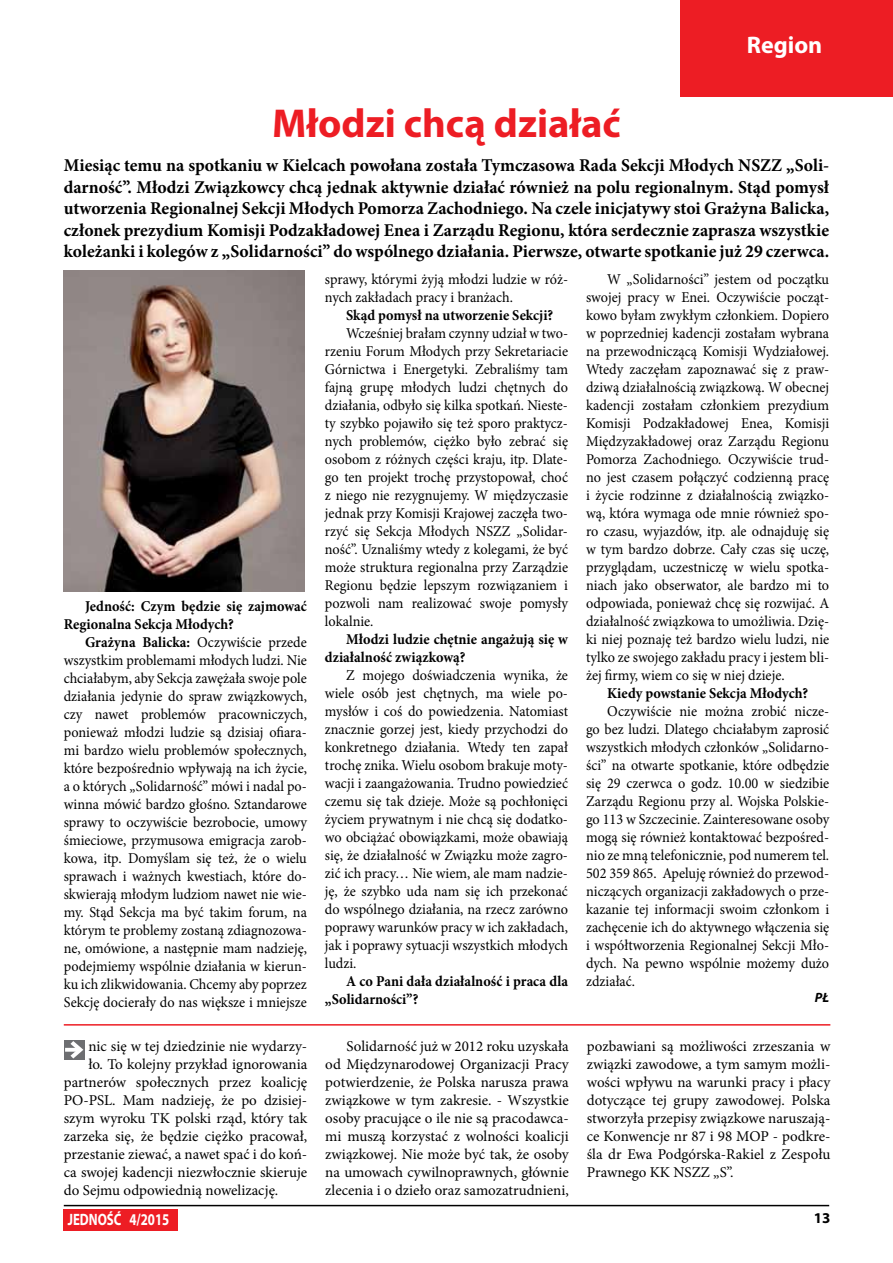
<style>
.page{position:relative;width:893px;height:1263px;background:#fff}
.page>*{position:absolute;margin:0;border:0;box-sizing:border-box;transform-origin:0 0}
.t1{font:700 40.5px "Myriad Pro";color:#ed1d24}
.t2{font:700 24px "Myriad Pro";color:#fff}
.t3{font:700 18px/21.6px "Minion Pro";color:#000;text-align:justify}
.t4{font:700 16.5px "Myriad Pro";color:#fff;scale:.78 1}
.t5{font:15px/18px "Minion Pro";color:#000;text-align:justify;scale:.95 1}
.t6{font:15px/18px "Minion Pro";color:#000;text-align:justify}
.t7{font:700 15px/18px "Minion Pro";color:#000;scale:.95 1}
.t8{font:700 15px "Myriad Pro";color:#000}
.t9{font:italic 700 13.5px "Myriad Pro";color:#000}
.s1{font-weight:700}
</style>
<div class="page">
<div style="left:680px;top:0;width:213px;height:96px;background:#ed1d24"></div>
<div style="left:64px;top:1209px;width:114px;height:21px;background:#ed1d24"></div>
<hr style="left:64px;top:1205px;width:765px;height:1px;background:#000">
<img style="left:64px;top:270px;width:241px;height:322px">
<hr style="left:64px;top:1024px;width:766px;height:1px;background:#ed1d24">
<svg style="left:64px;top:1040px;width:20px;height:19px"></svg>
<svg style="left:66px;top:1040px;width:19px;height:20px"></svg>
<h2 class="t2" style="left:747px;top:29px;width:77px">Region</h2>
<h1 class="t1" style="left:272px;top:97px;width:350px">Młodzi chcą działać</h1>
<p class="t3" style="left:64px;top:154px;width:767px">Miesiąc temu na spotkaniu w Kielcach powołana została Tymczasowa Rada Sekcji Młodych NSZZ „Soli&shy;darność”. Młodzi Związkowcy chcą jednak aktywnie działać również na polu regionalnym. Stąd pomysł utworzenia Regionalnej Sekcji Młodych Pomorza Zachodniego. Na czele inicjatywy stoi Grażyna Balicka, członek prezydium Komisji Podzakładowej Enea i Zarządu Regionu, która serdecznie zaprasza wszystkie koleżanki i kolegów z „Solidarności” do wspólnego działania. Pierwsze, otwarte spotkanie już 29 czerwca.</p>
<p class="t7" style="left:64px;top:597px;width:257px;text-indent:21px">Jedność: Czym będzie się zajmować<br>Regionalna Sekcja Młodych?</p>
<p class="t5" style="left:64px;top:633px;width:257px;text-indent:21px"><span class="s1">Grażyna Balicka:</span> Oczywiście przede wszystkim problemami młodych ludzi. Nie chciałabym, aby Sekcja zawężała swoje pole działania jedynie do spraw związkowych, czy nawet problemów pracowniczych, ponieważ młodzi ludzie są dzisiaj ofiara&shy;mi bardzo wielu problemów społecznych, które bezpośrednio wpływają na ich życie, a o których „Solidarność” mówi i nadal po&shy;winna mówić bardzo głośno. Sztandarowe sprawy to oczywiście bezrobocie, umowy śmieciowe, przymusowa emigracja zarob&shy;kowa, itp. Domyślam się też, że o wielu sprawach i ważnych kwestiach, które do&shy;skwierają młodym ludziom nawet nie wie&shy;my. Stąd Sekcja ma być takim forum, na którym te problemy zostaną zdiagnozowa&shy;ne, omówione, a następnie mam nadzieję, podejmiemy wspólnie działania w kierun&shy;ku ich zlikwidowania. Chcemy aby poprzez Sekcję docierały do nas większe i mniejsze</p>
<p class="t6" style="left:88px;top:1037px;width:220px">nic się w tej dziedzinie nie wydarzy-</p>
<p class="t6" style="left:88px;top:1055px;width:220px">ło. To kolejny przykład ignorowania</p>
<p class="t6" style="left:64px;top:1073px;width:245px">partnerów społecznych przez koalicję</p>
<p class="t6" style="left:64px;top:1091px;width:245px">PO-PSL. Mam nadzieję, że po dzisiej-</p>
<p class="t6" style="left:64px;top:1109px;width:245px">szym wyroku TK polski rząd, który tak</p>
<p class="t6" style="left:64px;top:1127px;width:245px">zarzeka się, że będzie ciężko pracował,</p>
<p class="t6" style="left:64px;top:1145px;width:245px">przestanie ziewać, a nawet spać i do koń-</p>
<p class="t6" style="left:64px;top:1163px;width:245px">ca swojej kadencji niezwłocznie skieruje</p>
<p class="t6" style="left:64px;top:1181px;width:216px">do Sejmu odpowiednią nowelizację.</p>
<p class="t5" style="left:325px;top:270px;width:257px">sprawy, którymi żyją młodzi ludzie w róż&shy;nych zakładach pracy i branżach.</p>
<p class="t7" style="left:346px;top:306px;width:219px">Skąd pomysł na utworzenie Sekcji?</p>
<p class="t5" style="left:325px;top:324px;width:257px;text-indent:21px">Wcześniej brałam czynny udział w two&shy;rzeniu Forum Młodych przy Sekretariacie Górnictwa i Energetyki. Zebraliśmy tam fajną grupę młodych ludzi chętnych do działania, odbyło się kilka spotkań. Nieste&shy;ty szybko pojawiło się też sporo praktycz&shy;nych problemów, ciężko było zebrać się osobom z różnych części kraju, itp. Dlate&shy;go ten projekt trochę przystopował, choć z niego nie rezygnujemy. W międzyczasie jednak przy Komisji Krajowej zaczęła two&shy;rzyć się Sekcja Młodych NSZZ „Solidar&shy;ność”. Uznaliśmy wtedy z kolegami, że być może struktura regionalna przy Zarządzie Regionu będzie lepszym rozwiązaniem i pozwoli nam realizować swoje pomysły lokalnie.</p>
<p class="t7" style="left:325px;top:630px;width:257px;text-indent:21px">Młodzi ludzie chętnie angażują się w działalność związkową?</p>
<p class="t5" style="left:325px;top:666px;width:257px;text-indent:21px">Z mojego doświadczenia wynika, że wiele osób jest chętnych, ma wiele po&shy;mysłów i coś do powiedzenia. Natomiast znacznie gorzej jest, kiedy przychodzi do konkretnego działania. Wtedy ten zapał trochę znika. Wielu osobom brakuje moty&shy;wacji i zaangażowania. Trudno powiedzieć czemu się tak dzieje. Może są pochłonięci życiem prywatnym i nie chcą się dodatko&shy;wo obciążać obowiązkami, może obawiają się, że działalność w Związku może zagro&shy;zić ich pracy… Nie wiem, ale mam nadzie&shy;ję, że szybko uda nam się ich przekonać do wspólnego działania, na rzecz zarówno poprawy warunków pracy w ich zakładach, jak i poprawy sytuacji wszystkich młodych ludzi.</p>
<p class="t7" style="left:325px;top:972px;width:257px;text-indent:21px">A co Pani dała działalność i praca dla „Solidarności”?</p>
<p class="t5" style="left:586px;top:270px;width:257px;text-indent:21px">W „Solidarności” jestem od początku swojej pracy w Enei. Oczywiście począt&shy;kowo byłam zwykłym członkiem. Dopiero w poprzedniej kadencji zostałam wybrana na przewodniczącą Komisji Wydziałowej.<br>Wtedy zaczęłam zapoznawać się z praw&shy;dziwą działalnością związkową. W obecnej kadencji zostałam członkiem prezydium Komisji Podzakładowej Enea, Komisji Międzyzakładowej oraz Zarządu Regionu Pomorza Zachodniego. Oczywiście trud&shy;no jest czasem połączyć codzienną pracę i życie rodzinne z działalnością związko&shy;wą, która wymaga ode mnie również spo&shy;ro czasu, wyjazdów, itp. ale odnajduję się w tym bardzo dobrze. Cały czas się uczę, przyglądam, uczestniczę w wielu spotka&shy;niach jako obserwator, ale bardzo mi to odpowiada, ponieważ chcę się rozwijać. A działalność związkowa to umożliwia. Dzię&shy;ki niej poznaję też bardzo wielu ludzi, nie tylko ze swojego zakładu pracy i jestem bli&shy;żej firmy, wiem co się w niej dzieje.</p>
<p class="t7" style="left:607px;top:684px;width:213px">Kiedy powstanie Sekcja Młodych?</p>
<p class="t5" style="left:586px;top:702px;width:257px;text-indent:21px">Oczywiście nie można zrobić nicze&shy;go bez ludzi. Dlatego chciałabym zaprosić wszystkich młodych członków „Solidarno&shy;ści” na otwarte spotkanie, które odbędzie się 29 czerwca o godz. 10.00 w siedzibie Zarządu Regionu przy al. Wojska Polskie&shy;go 113 w Szczecinie. Zainteresowane osoby mogą się również kontaktować bezpośred&shy;nio ze mną telefonicznie, pod numerem tel.<br>502 359 865. Apeluję również do przewod&shy;niczących organizacji zakładowych o prze&shy;kazanie tej informacji swoim członkom i zachęcenie ich do aktywnego włączenia się i współtworzenia Regionalnej Sekcji Mło&shy;dych. Na pewno wspólnie możemy dużo zdziałać.</p>
<p class="t9" style="left:815px;top:989px;width:16px">PŁ</p>
<p class="t6" style="left:325px;top:1037px;width:245px;text-indent:21px">Solidarność już w 2012 roku uzyskała od Międzynarodowej Organizacji Pracy potwierdzenie, że Polska narusza prawa związkowe w tym zakresie. - Wszystkie osoby pracujące o ile nie są pracodawca&shy;mi muszą korzystać z wolności koalicji związkowej. Nie może być tak, że osoby na umowach cywilnoprawnych, głównie zlecenia i o dzieło oraz samozatrudnieni,</p>
<p class="t6" style="left:587px;top:1037px;width:245px">pozbawiani są możliwości zrzeszania w związki zawodowe, a tym samym możli&shy;wości wpływu na warunki pracy i płacy dotyczące tej grupy zawodowej. Polska stworzyła przepisy związkowe naruszają&shy;ce Konwencje nr 87 i 98 MOP - podkre&shy;śla dr Ewa Podgórska-Rakiel z Zespołu Prawnego KK NSZZ „S”.</p>
<p class="t4" style="left:68px;top:1208px;width:132px">JEDNOŚĆ 4/2015</p>
<p class="t8" style="left:814px;top:1208px;width:18px">13</p>
</div>
